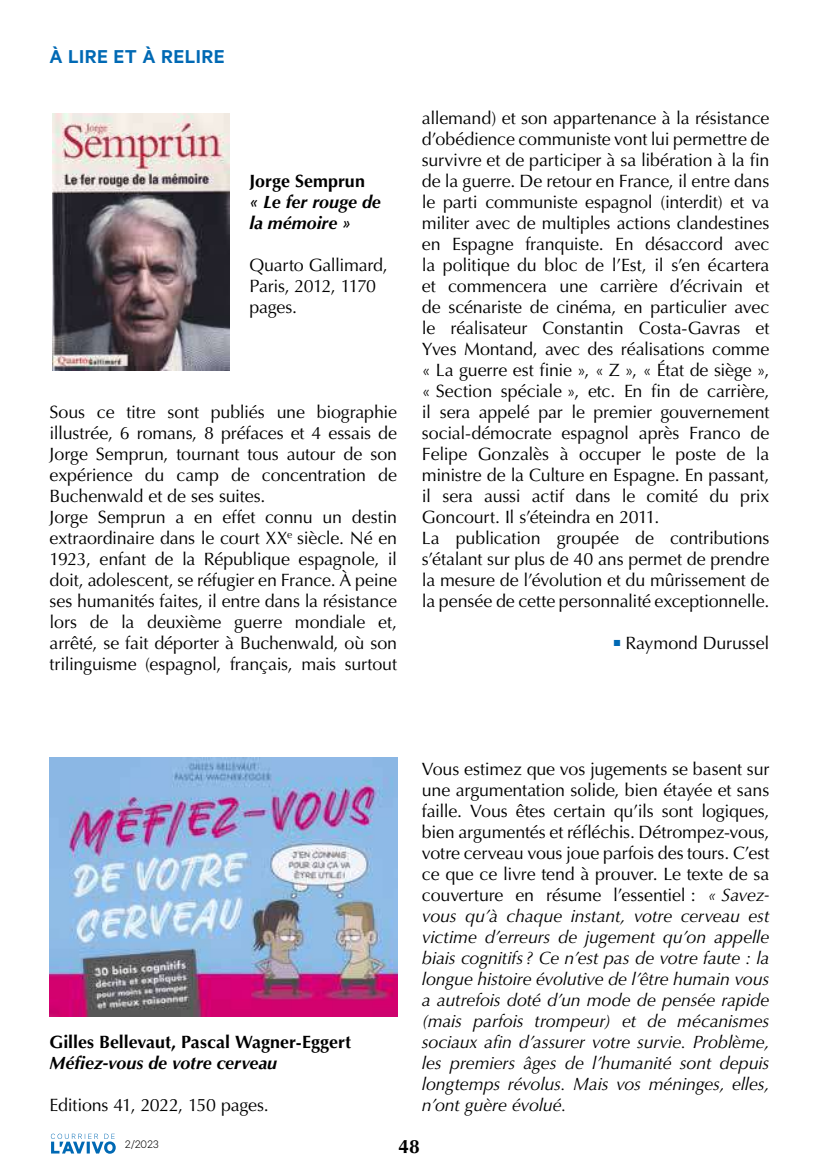
<style>
.page{position:relative;width:819px;height:1176px;background:#fff}
.page>*{position:absolute;margin:0;border:0;box-sizing:border-box;transform-origin:0 0}
.t1{font:600 21px "Calibre";letter-spacing:.025em;color:#0069b4}
.t2{font:700 19.25px "Optima LT Std";color:#000}
.t3{font:17.85px/21px "Optima LT Std";letter-spacing:-.01em;color:#000}
.t4{font:italic 17.85px/21px "Optima LT Std";letter-spacing:-.01em;color:#000;text-align:justify}
.t5{font:italic 700 17.85px/21px "Optima LT Std";letter-spacing:-.005em;color:#000}
.t6{font:700 17.85px "Optima LT Std";color:#000}
.t7{font:300 12.25px "Calibre";color:#000}
.s1{font-style:normal}
</style>
<div class="page">
<svg style="left:51px;top:1133px;width:65px;height:20px"></svg>
<img style="left:50px;top:757px;width:347px;height:259px">
<img style="left:52px;top:114px;width:178px;height:256px">
<p class="t1" style="left:50px;top:44px;width:176px">À LIRE ET À RELIRE</p>
<p class="t6" style="left:249px;top:170px;width:117px">Jorge Semprun</p>
<p class="t5" style="left:249px;top:191px;width:133px">« Le fer rouge de la mémoire »</p>
<p class="t3" style="left:249px;top:255px;width:140px">Quarto Gallimard,<br>Paris, 2012, 1170 pages.</p>
<p class="t3" style="left:50px;top:402px;width:349px">Sous ce titre sont publiés une biographie illustrée, 6 romans, 8 préfaces et 4 essais de Jorge Semprun, tournant tous autour de son expérience du camp de concentration de Buchenwald et de ses suites.<br>Jorge Semprun a en effet connu un destin extraordinaire dans le court XX<sup>e</sup> siècle. Né en 1923, enfant de la République espagnole, il doit, adolescent, se réfugier en France. À peine ses humanités faites, il entre dans la résistance lors de la deuxième guerre mondiale et, arrêté, se fait déporter à Buchenwald, où son trilinguisme (espagnol, français, mais surtout</p>
<p class="t3" style="left:422px;top:108px;width:349px">allemand) et son appartenance à la résistance d’obédience communiste vont lui permettre de survivre et de participer à sa libération à la fin de la guerre. De retour en France, il entre dans le parti communiste espagnol (interdit) et va militer avec de multiples actions clandestines en Espagne franquiste. En désaccord avec la politique du bloc de l’Est, il s’en écartera et commencera une carrière d’écrivain et de scénariste de cinéma, en particulier avec le réalisateur Constantin Costa-Gavras et Yves Montand, avec des réalisations comme « La guerre est finie », « Z », « État de siège », « Section spéciale », etc. En fin de carrière, il sera appelé par le premier gouvernement social-démocrate espagnol après Franco de Felipe Gonzalès à occuper le poste de la ministre de la Culture en Espagne. En passant, il sera aussi actif dans le comité du prix Goncourt. Il s’éteindra en 2011.<br>La publication groupée de contributions s’étalant sur plus de 40 ans permet de prendre la mesure de l’évolution et du mûrissement de la pensée de cette personnalité exceptionnelle.</p>
<p class="t3" style="left:613px;top:633px;width:157px"><sup>■</sup> Raymond Durussel</p>
<p class="t6" style="left:50px;top:1031px;width:303px">Gilles Bellevaut, Pascal Wagner-Eggert</p>
<p class="t5" style="left:50px;top:1052px;width:229px">Méfiez-vous de votre cerveau</p>
<p class="t3" style="left:50px;top:1094px;width:221px">Editions 41, 2022, 150 pages.</p>
<p class="t4" style="left:422px;top:758px;width:349px"><span class="s1">Vous estimez que vos jugements se basent sur une argumentation solide, bien étayée et sans faille. Vous êtes certain qu’ils sont logiques, bien argumentés et réfléchis. Détrompez-vous, votre cerveau vous joue parfois des tours. C’est ce que ce livre tend à prouver. Le texte de sa couverture en résume l’essentiel :</span> « Savez&shy;vous qu’à chaque instant, votre cerveau est victime d’erreurs de jugement qu’on appelle biais cognitifs ? Ce n’est pas de votre faute : la longue histoire évolutive de l’être humain vous a autrefois doté d’un mode de pensée rapide (mais parfois trompeur) et de mécanismes sociaux afin d’assurer votre survie. Problème, les premiers âges de l’humanité sont depuis longtemps révolus. Mais vos méninges, elles, n’ont guère évolué.</p>
<p class="t7" style="left:125px;top:1137px;width:35px">2/2023</p>
<p class="t2" style="left:398px;top:1135px;width:23px">48</p>
</div>
